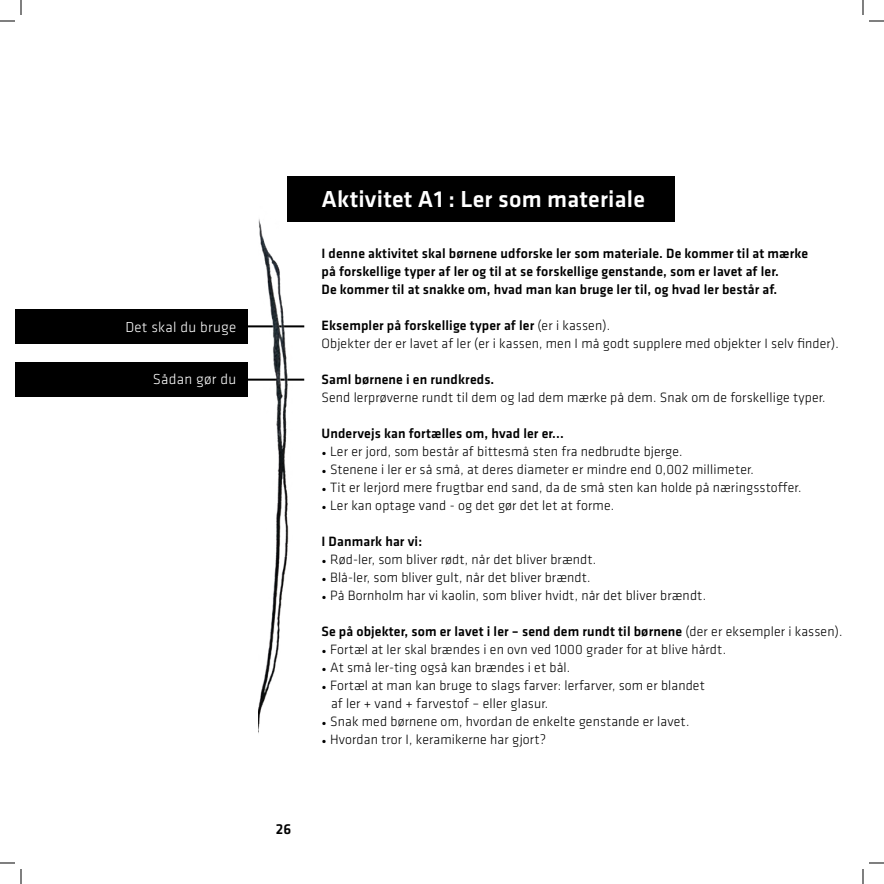
<style>
.page{position:relative;width:884px;height:884px;background:#fff}
.page>*{position:absolute;margin:0;border:0;box-sizing:border-box;transform-origin:0 0}
.t1{font:500 24px "Klavika";color:#fff}
.t2{font:300 15px "Klavika";letter-spacing:.02em;color:#fff}
.t3{font:500 15px "Klavika";color:#000}
.t4{font:300 14px/18px "Klavika";letter-spacing:.01em;color:#000}
.t5{font:500 14px/18px "Klavika";letter-spacing:.01em;color:#000}
.s1{font-weight:500}
.s2{font-weight:300}
</style>
<div class="page">
<div style="left:287px;top:177px;width:387px;height:45px;background:#000"></div>
<hr style="left:248px;top:325px;width:56px;height:2px;background:#000">
<div style="left:15px;top:309px;width:233px;height:34px;background:#000"></div>
<hr style="left:248px;top:379px;width:56px;height:2px;background:#000">
<div style="left:15px;top:363px;width:233px;height:34px;background:#000"></div>
<img style="left:259px;top:219px;width:34px;height:508px">
<svg style="left:0;top:0;width:22px;height:22px"></svg>
<svg style="left:0;top:862px;width:22px;height:22px"></svg>
<svg style="left:862px;top:0;width:22px;height:22px"></svg>
<svg style="left:862px;top:862px;width:22px;height:22px"></svg>
<p class="t2" style="left:125px;top:318px;width:112px">Det skal du bruge</p>
<p class="t2" style="left:153px;top:370px;width:85px">Sådan gør du</p>
<p class="t3" style="left:276px;top:819px;width:17px">26</p>
<h1 class="t1" style="left:321px;top:182px;width:325px">Aktivitet A1 : Ler som materiale</h1>
<p class="t5" style="left:321px;top:244px;width:488px">I denne aktivitet skal børnene udforske ler som materiale. De kommer til at mærke på forskellige typer af ler og til at se forskellige genstande, som er lavet af ler.<br>De kommer til at snakke om, hvad man kan bruge ler til, og hvad ler består af.</p>
<p class="t4" style="left:321px;top:316px;width:519px"><span class="s1">Eksempler på forskellige typer af ler</span> (er i kassen).<br>Objekter der er lavet af ler (er i kassen, men I må godt supplere med objekter I selv finder).</p>
<p class="t5" style="left:321px;top:370px;width:174px">Saml børnene i en rundkreds.</p>
<p class="t4" style="left:321px;top:388px;width:506px">Send lerprøverne rundt til dem og lad dem mærke på dem. Snak om de forskellige typer.</p>
<p class="t5" style="left:321px;top:424px;width:244px">Undervejs kan fortælles om, hvad ler er...</p>
<p class="t4" style="left:321px;top:442px;width:363px">• Ler er jord, som består af bittesmå sten fra nedbrudte bjerge.</p>
<p class="t4" style="left:321px;top:460px;width:434px">• Stenene i ler er så små, at deres diameter er mindre end 0,002 millimeter.</p>
<p class="t4" style="left:321px;top:478px;width:481px">• Tit er lerjord mere frugtbar end sand, da de små sten kan holde på næringsstoffer.</p>
<p class="t4" style="left:321px;top:496px;width:294px">• Ler kan optage vand - og det gør det let at forme.</p>
<p class="t5" style="left:321px;top:532px;width:102px">I Danmark har vi:</p>
<p class="t4" style="left:321px;top:550px;width:276px">• Rød-ler, som bliver rødt, når det bliver brændt.</p>
<p class="t4" style="left:321px;top:568px;width:271px">• Blå-ler, som bliver gult, når det bliver brændt.</p>
<p class="t4" style="left:321px;top:586px;width:386px">• På Bornholm har vi kaolin, som bliver hvidt, når det bliver brændt.</p>
<p class="t5" style="left:321px;top:622px;width:522px">Se på objekter, som er lavet i ler – send dem rundt til børnene <span class="s2">(der er eksempler i kassen).</span></p>
<p class="t4" style="left:321px;top:640px;width:406px">• Fortæl at ler skal brændes i en ovn ved 1000 grader for at blive hårdt.</p>
<p class="t4" style="left:321px;top:658px;width:250px">• At små ler-ting også kan brændes i et bål.</p>
<p class="t4" style="left:331px;top:676px;width:375px;text-indent:-10px">• Fortæl at man kan bruge to slags farver: lerfarver, som er blandet af ler + vand + farvestof – eller glasur.</p>
<p class="t4" style="left:321px;top:712px;width:369px">• Snak med børnene om, hvordan de enkelte genstande er lavet.</p>
<p class="t4" style="left:321px;top:730px;width:226px">• Hvordan tror I, keramikerne har gjort?</p>
</div>
